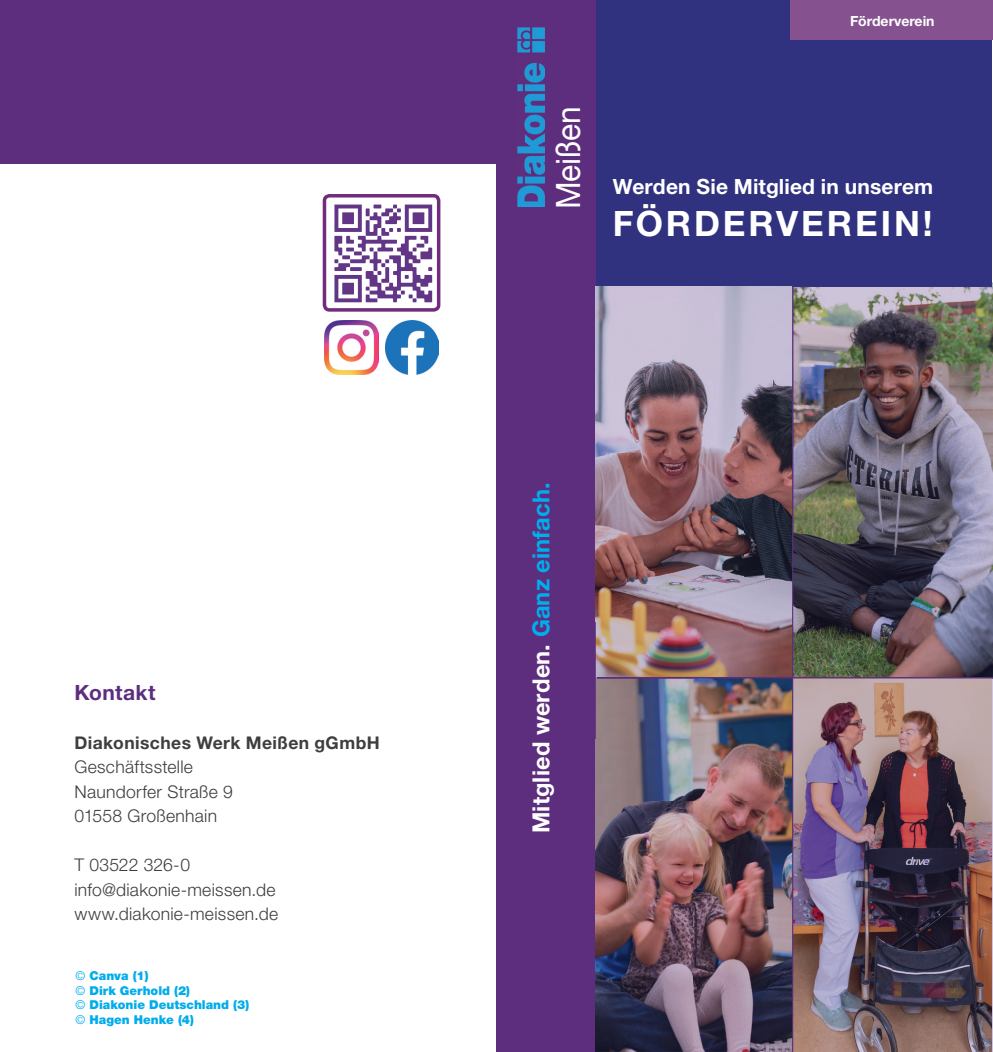
<style>
.page{position:relative;width:993px;height:1052px;background:#fff}
.page>*{position:absolute;margin:0;border:0;box-sizing:border-box;transform-origin:0 0}
.t1{font:700 35px "Helvetica Neue LT Std";letter-spacing:.08em;color:#fff}
.t2{font:33.6px "Helvetica Neue LT Std";letter-spacing:-.01em;color:#fff;scale:.94 1}
.t3{font:700 23.62px "Helvetica Neue LT Std";letter-spacing:.005em;color:#fff}
.t4{font:700 21px "Helvetica Neue LT Std";letter-spacing:.005em;color:#fff}
.t5{font:700 21px "Helvetica Neue LT Std";letter-spacing:.015em;color:#5e2e7e}
.t6{font:300 17.5px/24.5px "Helvetica Neue LT Std";letter-spacing:.015em;color:#3e3e3f}
.t7{font:700 17.5px "Helvetica Neue LT Std";letter-spacing:.025em;color:#3e3e3f}
.t8{font:700 14px "Helvetica Neue LT Std";color:#fff}
.t9{font:900 12.25px/14.7px "Helvetica Neue LT Std";color:#00acea}
.s1{font-weight:300}
.s2{color:#00aeef}
</style>
<div class="page">
<div style="left:0;top:0;width:504px;height:164px;background:#5e2e7e"></div>
<div style="left:496px;top:0;width:99px;height:1052px;background:#5e2e7e"></div>
<div style="left:595px;top:0;width:396px;height:286px;background:#30317f"></div>
<img style="left:517px;top:28px;width:27px;height:179px">
<div style="left:790px;top:0;width:202px;height:39px;background:#85518e"></div>
<img style="left:385px;top:321px;width:53px;height:53px">
<img style="left:324px;top:321px;width:54px;height:53px">
<img style="left:334px;top:204px;width:99px;height:99px">
<div style="left:322px;top:194px;width:118px;height:118px;border:4px solid #712c7d;border-radius:5px"></div>
<img style="left:597px;top:282px;width:395px;height:770px">
<p class="t5" style="left:74px;top:679px;width:83px">Kontakt</p>
<p class="t7" style="left:74px;top:731px;width:307px">Diakonisches Werk Meißen gGmbH</p>
<p class="t6" style="left:74px;top:754px;width:160px">Geschäftsstelle<br>Naundorfer Straße 9<br>01558 Großenhain</p>
<p class="t6" style="left:74px;top:852px;width:205px">T 03522 326-0 info@diakonie-meissen.de www.diakonie-meissen.de</p>
<p class="t9" style="left:76px;top:968px;width:175px"><span class="s1">©</span> Canva (1)<br><span class="s1">©</span> Dirk Gerhold (2)<br><span class="s1">©</span> Diakonie Deutschland (3) <span class="s1">©</span> Hagen Henke (4)</p>
<p class="t8" style="left:849px;top:13px;width:86px">Förderverein</p>
<h2 class="t2" style="left:548px;top:209px;width:111px;rotate:-90deg">Meißen</h2>
<p class="t4" style="left:612px;top:173px;width:322px">Werden Sie Mitglied in unserem</p>
<h1 class="t1" style="left:612px;top:202px;width:321px">FÖRDERVEREIN!</h1>
<h3 class="t3" style="left:526px;top:833px;width:352px;rotate:-90deg">Mitglied werden. <span class="s2">Ganz einfach.</span></h3>
</div>
